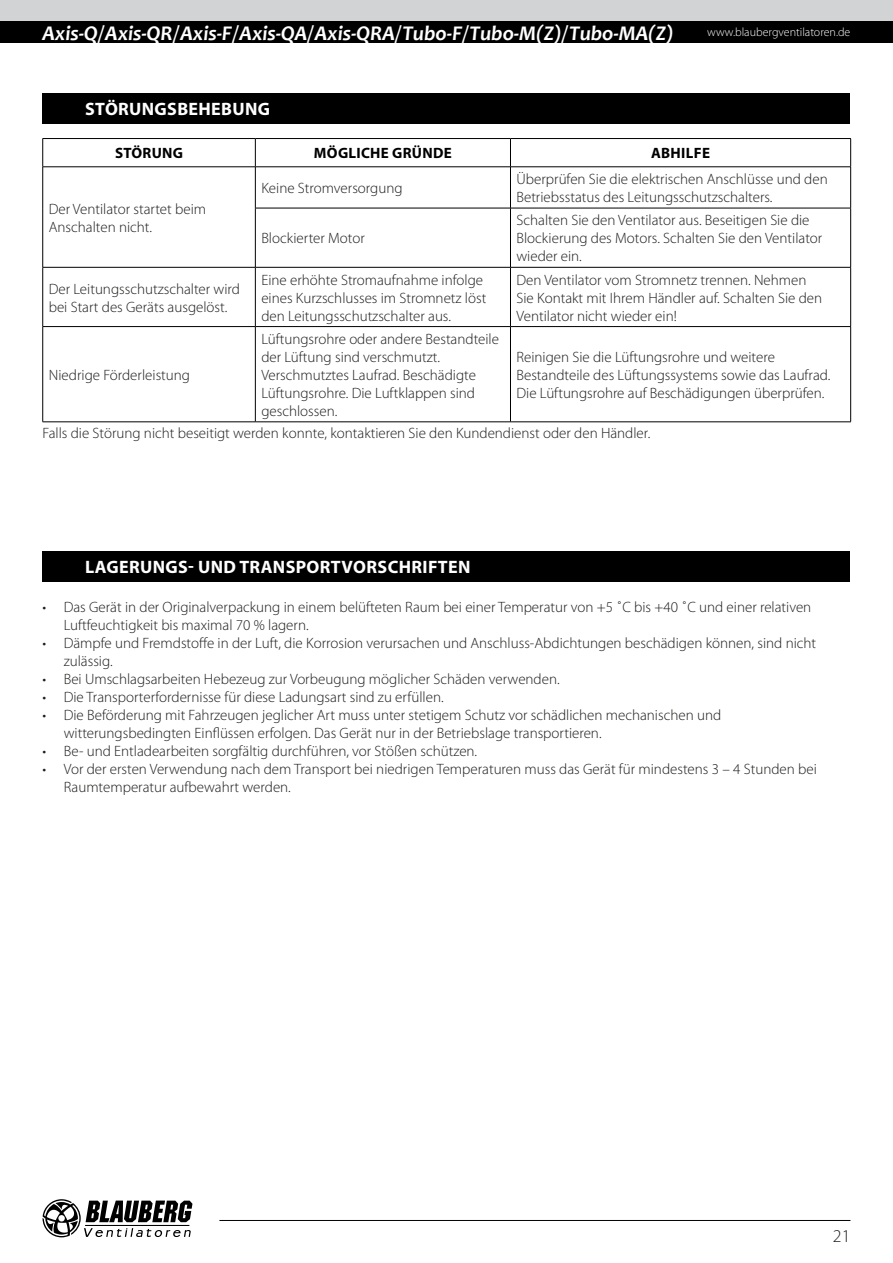
<style>
.page{position:relative;width:893px;height:1263px;background:#fff}
.page>*{position:absolute;margin:0;border:0;box-sizing:border-box;transform-origin:0 0}
.t1{font:italic 700 21px "Candara";color:#fff}
.t2{font:700 18px "Myriad Pro";letter-spacing:.02em;color:#fff}
.t3{font:300 18px "Myriad Pro";color:#1c1c1b}
.t4{font:300 15px/18px "Myriad Pro";color:#1c1c1b}
.t5{font:700 15px "Myriad Pro";letter-spacing:.02em;color:#000}
.t6{font:300 12px "Myriad Pro";color:#fff}
</style>
<div class="page">
<div style="left:0;top:0;width:893px;height:21px;background:#d1d3d4"></div>
<div style="left:0;top:21px;width:893px;height:22px;background:#000"></div>
<svg style="left:43px;top:1199px;width:149px;height:38px"></svg>
<hr style="left:219px;top:1220px;width:631px;height:1px;background:#000">
<hr style="left:42px;top:167px;width:1px;height:41px;background:#000">
<hr style="left:42px;top:208px;width:1px;height:59px;background:#000">
<hr style="left:255px;top:167px;width:1px;height:41px;background:#000">
<hr style="left:510px;top:167px;width:1px;height:41px;background:#000">
<hr style="left:850px;top:167px;width:1px;height:41px;background:#000">
<hr style="left:255px;top:208px;width:255px;height:1px;background:#000">
<hr style="left:255px;top:208px;width:1px;height:59px;background:#000">
<hr style="left:510px;top:208px;width:341px;height:1px;background:#000">
<hr style="left:510px;top:208px;width:1px;height:59px;background:#000">
<hr style="left:850px;top:208px;width:1px;height:59px;background:#000">
<hr style="left:43px;top:267px;width:212px;height:1px;background:#000">
<hr style="left:42px;top:267px;width:1px;height:59px;background:#000">
<hr style="left:255px;top:267px;width:255px;height:1px;background:#000">
<hr style="left:255px;top:267px;width:1px;height:59px;background:#000">
<hr style="left:510px;top:267px;width:341px;height:1px;background:#000">
<hr style="left:510px;top:267px;width:1px;height:59px;background:#000">
<hr style="left:850px;top:267px;width:1px;height:59px;background:#000">
<hr style="left:43px;top:326px;width:212px;height:1px;background:#000">
<hr style="left:42px;top:327px;width:1px;height:95px;background:#000">
<hr style="left:255px;top:326px;width:255px;height:1px;background:#000">
<hr style="left:255px;top:327px;width:1px;height:95px;background:#000">
<hr style="left:510px;top:326px;width:341px;height:1px;background:#000">
<hr style="left:510px;top:327px;width:1px;height:95px;background:#000">
<hr style="left:850px;top:327px;width:1px;height:95px;background:#000">
<hr style="left:43px;top:422px;width:212px;height:1px;background:#000">
<hr style="left:255px;top:422px;width:255px;height:1px;background:#000">
<hr style="left:510px;top:422px;width:341px;height:1px;background:#000">
<hr style="left:43px;top:138px;width:212px;height:1px;background:#000">
<svg style="left:42px;top:139px;width:1px;height:28px"></svg>
<hr style="left:255px;top:138px;width:255px;height:1px;background:#000">
<svg style="left:255px;top:139px;width:1px;height:28px"></svg>
<hr style="left:510px;top:138px;width:341px;height:1px;background:#000">
<svg style="left:510px;top:139px;width:1px;height:28px"></svg>
<svg style="left:850px;top:139px;width:1px;height:28px"></svg>
<hr style="left:43px;top:167px;width:212px;height:1px;background:#000">
<hr style="left:255px;top:167px;width:255px;height:1px;background:#000">
<hr style="left:510px;top:167px;width:341px;height:1px;background:#000">
<div style="left:43px;top:551px;width:807px;height:30px;background:#000"></div>
<div style="left:43px;top:93px;width:807px;height:31px;background:#000"></div>
<h1 class="t1" style="left:43px;top:20px;width:633px">Axis-Q / Axis-QR / Axis-F / Axis-QA / Axis-QRA / Tubo-F / Tubo-M(Z) / Tubo-MA(Z)</h1>
<p class="t6" style="left:707px;top:26px;width:145px">www.blaubergventilatoren.de</p>
<p class="t2" style="left:85px;top:97px;width:186px">STÖRUNGSBEHEBUNG</p>
<p class="t5" style="left:115px;top:143px;width:70px">STÖRUNG</p>
<p class="t5" style="left:314px;top:143px;width:139px">MÖGLICHE GRÜNDE</p>
<p class="t5" style="left:651px;top:143px;width:60px">ABHILFE</p>
<p class="t4" style="left:49px;top:200px;width:159px">Der Ventilator startet beim<br>Anschalten nicht.</p>
<p class="t4" style="left:261px;top:179px;width:143px">Keine Stromversorgung</p>
<p class="t4" style="left:516px;top:170px;width:313px">Überprüfen Sie die elektrischen Anschlüsse und den<br>Betriebsstatus des Leitungsschutzschalters.</p>
<p class="t4" style="left:261px;top:230px;width:105px">Blockierter Motor</p>
<p class="t4" style="left:516px;top:212px;width:307px">Schalten Sie den Ventilator aus. Beseitigen Sie die<br>Blockierung des Motors. Schalten Sie den Ventilator wieder ein.</p>
<p class="t4" style="left:49px;top:280px;width:193px">Der Leitungsschutzschalter wird bei Start des Geräts ausgelöst.</p>
<p class="t4" style="left:261px;top:271px;width:226px">Eine erhöhte Stromaufnahme infolge eines Kurzschlusses im Stromnetz löst den Leitungsschutzschalter aus.</p>
<p class="t4" style="left:516px;top:271px;width:307px">Den Ventilator vom Stromnetz trennen. Nehmen<br>Sie Kontakt mit Ihrem Händler auf. Schalten Sie den<br>Ventilator nicht wieder ein!</p>
<p class="t4" style="left:261px;top:330px;width:239px">Lüftungsrohre oder andere Bestandteile der Lüftung sind verschmutzt.<br>Verschmutztes Laufrad. Beschädigte<br>Lüftungsrohre. Die Luftklappen sind geschlossen.</p>
<p class="t4" style="left:516px;top:348px;width:315px">Reinigen Sie die Lüftungsrohre und weitere<br>Bestandteile des Lüftungssystems sowie das Laufrad.<br>Die Lüftungsrohre auf Beschädigungen überprüfen.</p>
<p class="t4" style="left:43px;top:425px;width:609px">Falls die Störung nicht beseitigt werden konnte, kontaktieren Sie den Kundendienst oder den Händler.</p>
<p class="t4" style="left:49px;top:366px;width:143px">Niedrige Förderleistung</p>
<p class="t2" style="left:85px;top:555px;width:387px">LAGERUNGS- UND TRANSPORTVORSCHRIFTEN</p>
<p class="t4" style="left:64px;top:598px;width:749px;text-indent:-21px">• Das Gerät in der Originalverpackung in einem belüfteten Raum bei einer Temperatur von +5 ˚C bis +40 ˚C und einer relativen<br>Luftfeuchtigkeit bis maximal 70 % lagern.</p>
<p class="t4" style="left:64px;top:634px;width:754px;text-indent:-21px">• Dämpfe und Fremdstoffe in der Luft, die Korrosion verursachen und Anschluss-Abdichtungen beschädigen können, sind nicht zulässig.</p>
<p class="t4" style="left:43px;top:670px;width:519px">• Bei Umschlagsarbeiten Hebezeug zur Vorbeugung möglicher Schäden verwenden.</p>
<p class="t4" style="left:43px;top:688px;width:403px">• Die Transporterfordernisse für diese Ladungsart sind zu erfüllen.</p>
<p class="t4" style="left:64px;top:706px;width:659px;text-indent:-21px">• Die Beförderung mit Fahrzeugen jeglicher Art muss unter stetigem Schutz vor schädlichen mechanischen und witterungsbedingten Einflüssen erfolgen. Das Gerät nur in der Betriebslage transportieren.</p>
<p class="t4" style="left:43px;top:742px;width:436px">• Be- und Entladearbeiten sorgfältig durchführen, vor Stößen schützen.</p>
<p class="t4" style="left:64px;top:760px;width:755px;text-indent:-21px">• Vor der ersten Verwendung nach dem Transport bei niedrigen Temperaturen muss das Gerät für mindestens 3 – 4 Stunden bei<br>Raumtemperatur aufbewahrt werden.</p>
<p class="t3" style="left:833px;top:1226px;width:19px">21</p>
</div>
